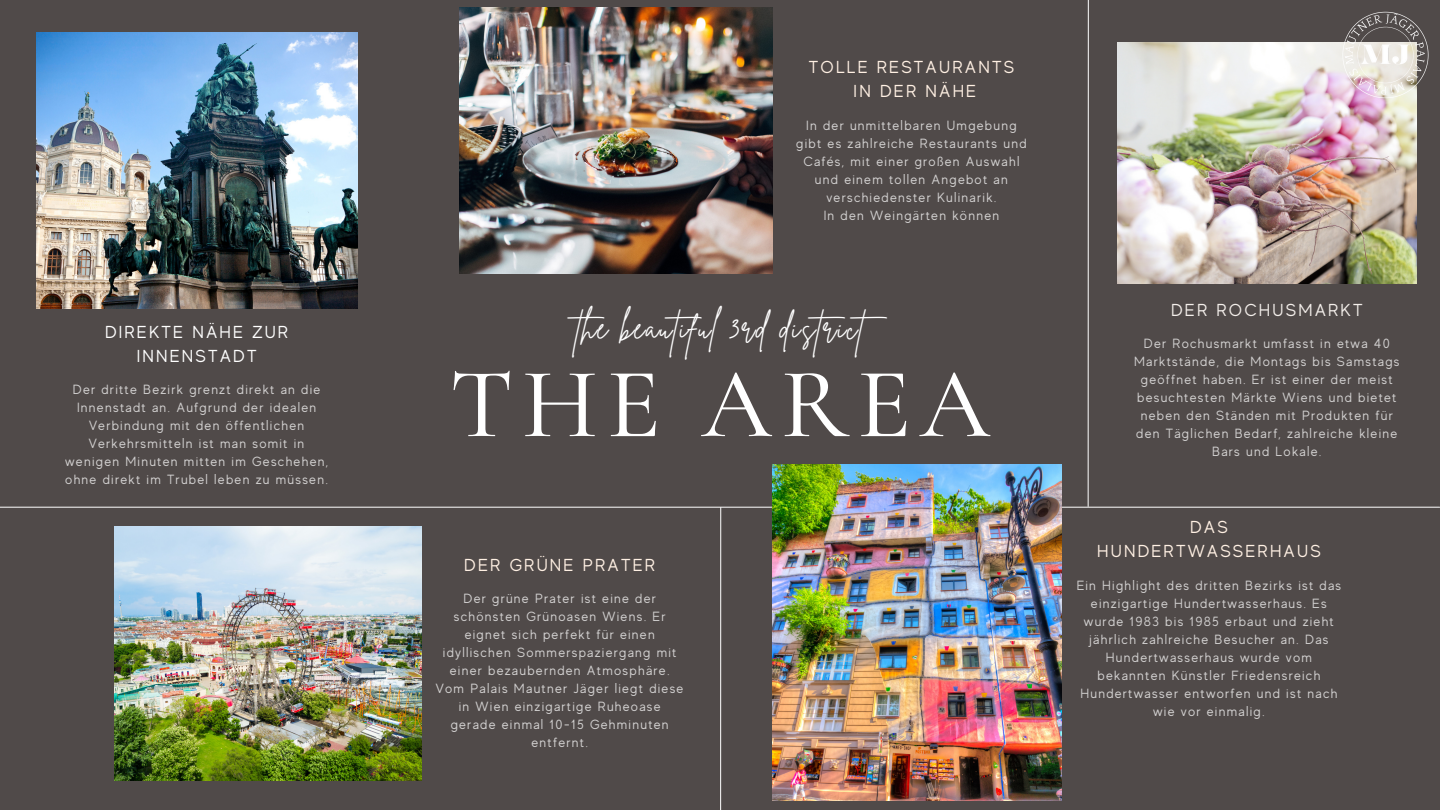
<style>
.page{position:relative;width:1440px;height:810px;background:#504a49}
.page>*{position:absolute;margin:0;border:0;box-sizing:border-box;transform-origin:0 0}
.t1{font:500 100px "Cormorant Garamond";letter-spacing:.085em;color:#fff}
.t2{font:33px "Brittany Signature";letter-spacing:.05em;color:#fff}
.t3{font:17.3px/24px "MADE Evolve Sans";letter-spacing:.125em;color:#fff0e3;text-align:center}
.t4{font:17.3px "MADE Evolve Sans";letter-spacing:.125em;color:#fff}
.t5{font:17.3px "MADE Evolve Sans";letter-spacing:.125em;color:#f3eeea}
.t6{font:13.3px/18px "MADE Evolve Sans";letter-spacing:.095em;color:#fff;text-align:center}
</style>
<div class="page">
<hr style="left:0;top:507px;width:1440px;height:1px;background:#fff">
<img style="left:36px;top:33px;width:321px;height:276px">
<img style="left:115px;top:526px;width:307px;height:254px">
<img style="left:772px;top:465px;width:289px;height:335px">
<img style="left:460px;top:8px;width:313px;height:266px">
<img style="left:1117px;top:42px;width:300px;height:241px">
<svg style="left:720px;top:507px;width:1px;height:303px"></svg>
<svg style="left:1087px;top:0;width:2px;height:507px"></svg>
<img style="left:1278px;top:11px;width:151px;height:151px">
<p class="t4" style="left:105px;top:322px;width:185px">DIREKTE NÄHE ZUR</p>
<p class="t4" style="left:137px;top:346px;width:121px">INNENSTADT</p>
<p class="t6" style="left:65px;top:381px;width:264px">Der dritte Bezirk grenzt direkt an die Innenstadt an. Aufgrund der idealen Verbindung mit den öffentlichen Verkehrsmitteln ist man somit in wenigen Minuten mitten im Geschehen, ohne direkt im Trubel leben zu müssen.</p>
<p class="t3" style="left:809px;top:56px;width:207px">TOLLE RESTAURANTS</p>
<p class="t3" style="left:854px;top:80px;width:124px">IN DER NÄHE</p>
<p class="t6" style="left:796px;top:116px;width:232px">In der unmittelbaren Umgebung gibt es zahlreiche Restaurants und<br>Cafés, mit einer großen Auswahl und einem tollen Angebot an verschiedenster Kulinarik.<br>In den Weingärten können</p>
<p class="t2" style="left:576px;top:305px;width:321px">the beautiful 3rd district</p>
<p class="t1" style="left:450px;top:344px;width:542px">THE AREA</p>
<p class="t3" style="left:464px;top:553px;width:192px">DER GRÜNE PRATER</p>
<p class="t6" style="left:436px;top:590px;width:249px">Der grüne Prater ist eine der schönsten Grünoasen Wiens. Er eignet sich perfekt für einen idyllischen Sommerspaziergang mit einer bezaubernden Atmosphäre.<br>Vom Palais Mautner Jäger liegt diese in Wien einzigartige Ruheoase gerade einmal 10-15 Gehminuten entfernt.</p>
<p class="t5" style="left:1171px;top:300px;width:193px">DER ROCHUSMARKT</p>
<p class="t6" style="left:1134px;top:334px;width:267px">Der Rochusmarkt umfasst in etwa 40<br>Marktstände, die Montags bis Samstags geöffnet haben. Er ist einer der meist besuchtesten Märkte Wiens und bietet neben den Ständen mit Produkten für den Täglichen Bedarf, zahlreiche kleine Bars und Lokale.</p>
<p class="t3" style="left:1097px;top:515px;width:225px">DAS<br>HUNDERTWASSERHAUS</p>
<p class="t6" style="left:1077px;top:576px;width:266px">Ein Highlight des dritten Bezirks ist das einzigartige Hundertwasserhaus. Es wurde 1983 bis 1985 erbaut und zieht jährlich zahlreiche Besucher an. Das Hundertwasserhaus wurde vom bekannten Künstler Friedensreich Hundertwasser entworfen und ist nach wie vor einmalig.</p>
</div>
